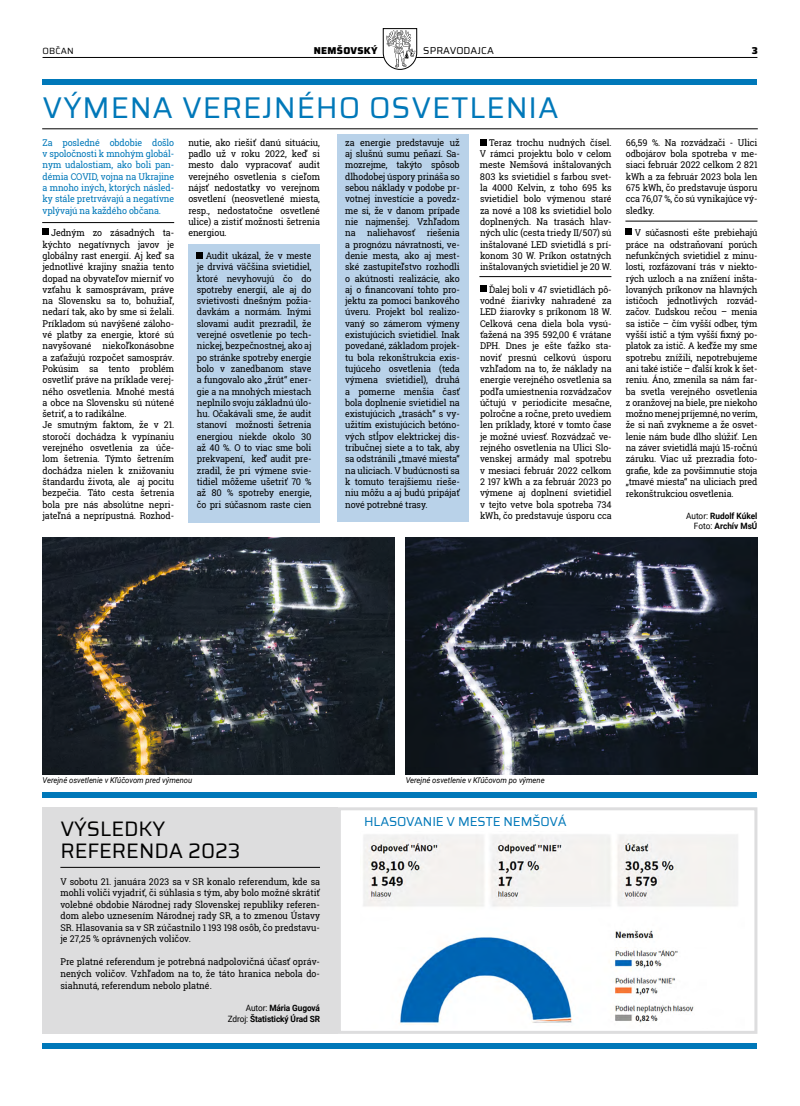
<style>
.page{position:relative;width:800px;height:1106px;background:#fff}
.page>*{position:absolute;margin:0;border:0;box-sizing:border-box;transform-origin:0 0}
.t1{font:30px "Saira";letter-spacing:.03em;color:#0078b9}
.t2{font:21px/22px "Saira";color:#000}
.t3{font:13px "Saira";letter-spacing:-.01em;color:#0078b9}
.t4{font:10px "Saira";letter-spacing:.01em;color:#000}
.t5{font:800 10px "Saira";letter-spacing:.03em;color:#000}
.t6{font:9.3px/11.3px "Roboto Slab";letter-spacing:-.01em;color:#000;text-align:justify;scale:.95 1}
.t7{font:9.3px/11.3px "Roboto Slab";letter-spacing:-.01em;color:#0078b9;text-align:justify;scale:.95 1}
.t8{font:9px "Saira";letter-spacing:.02em;color:#000}
.t9{font:700 8.7px/10px "Roboto";letter-spacing:-.01em;color:#000;text-align:right;scale:.95 1}
.t10{font:italic 8px "Roboto";color:#000;scale:.95 1}
.s1{font-weight:400}
</style>
<div class="page">
<hr style="left:43px;top:57px;width:714px;height:1px;background:#000">
<svg style="left:382px;top:28px;width:35px;height:42px"></svg>
<div style="left:188px;top:244px;width:132px;height:278px;background:#b9d2e9"></div>
<div style="left:336px;top:135px;width:132px;height:387px;background:#b9d2e9"></div>
<div style="left:338px;top:807px;width:419px;height:226px;border:3px solid #ddddde"></div>
<div style="left:43px;top:807px;width:295px;height:226px;background:#ddddde"></div>
<hr style="left:42px;top:129px;width:715px;height:1px;background:#000">
<hr style="left:42px;top:222px;width:132px;height:1px;background:#000">
<hr style="left:60px;top:867px;width:260px;height:1px;background:#000">
<hr style="left:479px;top:276px;width:132px;height:1px;background:#000">
<hr style="left:625px;top:221px;width:132px;height:1px;background:#000">
<div style="left:43px;top:79px;width:714px;height:6px;background:#0078b9"></div>
<div style="left:43px;top:792px;width:714px;height:5px;background:#0078b9"></div>
<div style="left:43px;top:1043px;width:714px;height:6px;background:#0078b9"></div>
<img style="left:43px;top:538px;width:351px;height:236px">
<img style="left:405px;top:538px;width:352px;height:236px">
<img style="left:363px;top:834px;width:375px;height:191px">
<svg style="left:42px;top:229px;width:6px;height:6px"></svg>
<div style="left:197px;top:252px;width:6px;height:7px;background:#000"></div>
<svg style="left:480px;top:139px;width:6px;height:6px"></svg>
<svg style="left:480px;top:286px;width:6px;height:6px"></svg>
<div style="left:625px;top:228px;width:7px;height:7px;background:#000"></div>
<p class="t8" style="left:43px;top:44px;width:33px">OBČAN</p>
<p class="t5" style="left:751px;top:43px;width:8px">3</p>
<p class="t5" style="left:314px;top:43px;width:65px">NEMŠOVSKÝ</p>
<p class="t4" style="left:423px;top:43px;width:72px">SPRAVODAJCA</p>
<h1 class="t1" style="left:43px;top:85px;width:517px">VÝMENA VEREJNÉHO OSVETLENIA</h1>
<p class="t7" style="left:43px;top:137px;width:140px">Za posledné obdobie došlo v spoločnosti k mnohým globál&shy;nym udalostiam, ako boli pan&shy;démia COVID, vojna na Ukrajine a mnoho iných, ktorých násled&shy;ky stále pretrvávajú a negatívne vplývajú na každého občana.</p>
<p class="t6" style="left:43px;top:227px;width:140px;text-align:left;text-indent:8px">Jedným zo zásadných ta&shy;kýchto negatívnych javov je globálny rast energií. Aj keď sa jednotlivé krajiny snažia tento dopad na obyvateľov mierniť vo vzťahu k samosprávam, práve na Slovensku sa to, bohužiaľ, nedarí tak, ako by sme si želali.<br>Príkladom sú navýšené záloho&shy;vé platby za energie, ktoré sú navyšované niekoľkonásobne a zaťažujú rozpočet samospráv.<br>Pokúsim sa tento problém osvetliť práve na príklade verej&shy;ného osvetlenia. Mnohé mestá a obce na Slovensku sú nútené šetriť, a to radikálne.<br>Je smutným faktom, že v 21. storočí dochádza k vypínaniu verejného osvetlenia za úče&shy;lom šetrenia. Týmto šetrením dochádza nielen k znižovaniu štandardu života, ale aj pocitu bezpečia. Táto cesta šetrenia bola pre nás absolútne nepri&shy;jateľná a neprípustná. Rozhod-</p>
<p class="t6" style="left:188px;top:137px;width:140px">nutie, ako riešiť danú situáciu, padlo už v roku 2022, keď si mesto dalo vypracovať audit verejného osvetlenia s cieľom nájsť nedostatky vo verejnom osvetlení (neosvetlené miesta, resp., nedostatočne osvetlené ulice) a zistiť možnosti šetrenia energiou.</p>
<p class="t6" style="left:197px;top:250px;width:122px;text-indent:9px">Audit ukázal, že v meste je drvivá väčšina svietidiel, ktoré nevyhovujú čo do spotreby energií, ale aj do svietivosti dnešným požia&shy;davkám a normám. Inými slovami audit prezradil, že verejné osvetlenie po tech&shy;nickej, bezpečnostnej, ako aj po stránke spotreby energie bolo v zanedbanom stave a fungovalo ako „žrút“ ener&shy;gie a na mnohých miestach neplnilo svoju základnú úlo&shy;hu. Očakávali sme, že audit stanoví možnosti šetrenia energiou niekde okolo 30 až 40 %. O to viac sme boli prekvapení, keď audit pre&shy;zradil, že pri výmene svie&shy;tidiel môžeme ušetriť 70 % až 80 % spotreby energie, čo pri súčasnom raste cien</p>
<p class="t6" style="left:345px;top:137px;width:122px">za energie predstavuje už aj slušnú sumu peňazí. Sa&shy;mozrejme, takýto spôsob dlhodobej úspory prináša so sebou náklady v podobe pr&shy;votnej investície a povedz&shy;me si, že v danom prípade nie najmenšej. Vzhľadom na naliehavosť riešenia a prognózu návratnosti, ve&shy;denie mesta, ako aj mest&shy;ské zastupiteľstvo rozhodli o akútnosti realizácie, ako aj o financovaní tohto pro&shy;jektu za pomoci bankového úveru. Projekt bol realizo&shy;vaný so zámerom výmeny existujúcich svietidiel. Inak povedané, základom projek&shy;tu bola rekonštrukcia exis&shy;tujúceho osvetlenia (teda výmena svietidiel), druhá a pomerne menšia časť bola doplnenie svietidiel na existujúcich „trasách“ s vy&shy;užitím existujúcich betóno&shy;vých stĺpov elektrickej dis&shy;tribučnej siete a to tak, aby sa odstránili „tmavé miesta“ na uliciach. V budúcnosti sa k tomuto terajšiemu rieše&shy;niu môžu a aj budú pripájať nové potrebné trasy.</p>
<p class="t6" style="left:480px;top:137px;width:140px;text-indent:9px">Teraz trochu nudných čísel.<br>V rámci projektu bolo v celom meste Nemšová inštalovaných 803 ks svietidiel s farbou svet&shy;la 4000 Kelvin, z toho 695 ks svietidiel bolo výmenou staré za nové a 108 ks svietidiel bolo doplnených. Na trasách hlav&shy;ných ulíc (cesta triedy II/507) sú inštalované LED svietidlá s prí&shy;konom 30 W. Príkon ostatných inštalovaných svietidiel je 20 W.</p>
<p class="t6" style="left:480px;top:284px;width:140px;text-indent:9px">Ďalej boli v 47 svietidlách pô&shy;vodné žiarivky nahradené za LED žiarovky s príkonom 18 W.<br>Celková cena diela bola vysú&shy;ťažená na 395 592,00 € vrátane DPH. Dnes je ešte ťažko sta&shy;noviť presnú celkovú úsporu vzhľadom na to, že náklady na energie verejného osvetlenia sa podľa umiestnenia rozvádzačov účtujú v periodicite mesačne, polročne a ročne, preto uvediem len príklady, ktoré v tomto čase je možné uviesť. Rozvádzač ve&shy;rejného osvetlenia na Ulici Slo&shy;venskej armády mal spotrebu v mesiaci február 2022 celkom 2 197 kWh a za február 2023 po výmene aj doplnení svietidiel v tejto vetve bola spotreba 734 kWh, čo predstavuje úsporu cca</p>
<p class="t6" style="left:625px;top:137px;width:140px">66,59 %. Na rozvádzači - Ulici odbojárov bola spotreba v me&shy;siaci február 2022 celkom 2 821 kWh a za február 2023 bola len 675 kWh, čo predstavuje úsporu cca 76,07 %, čo sú vynikajúce vý&shy;sledky.</p>
<p class="t6" style="left:625px;top:227px;width:140px;text-indent:9px">V súčasnosti ešte prebiehajú práce na odstraňovaní porúch nefunkčných svietidiel z minu&shy;losti, rozfázovaní trás v niekto&shy;rých uzloch a na znížení inšta&shy;lovaných príkonov na hlavných ističoch jednotlivých rozvád&shy;začov. Ľudskou rečou – menia sa ističe – čím vyšší odber, tým vyšší istič a tým vyšší fixný po&shy;platok za istič. A keďže my sme spotrebu znížili, nepotrebujeme ani také ističe – ďalší krok k šet&shy;reniu. Áno, zmenila sa nám far&shy;ba svetla verejného osvetlenia z oranžovej na biele, pre niekoho možno menej príjemné, no verím, že si naň zvykneme a že osvet&shy;lenie nám bude dlho slúžiť. Len na záver svietidlá majú 15-ročnú záruku. Viac už prezradia foto&shy;grafie, kde za povšimnutie stoja „tmavé miesta“ na uliciach pred rekonštrukciou osvetlenia.</p>
<p class="t9" style="left:686px;top:510px;width:77px"><span class="s1">Autor:</span> Rudolf Kúkel<br><span class="s1">Foto:</span> Archív MsÚ</p>
<p class="t10" style="left:43px;top:775px;width:159px">Verejné osvetlenie v Kľúčovom pred výmenou</p>
<p class="t10" style="left:405px;top:775px;width:148px">Verejné osvetlenie v Kľúčovom po výmene</p>
<h2 class="t2" style="left:60px;top:817px;width:182px">VÝSLEDKY<br>REFERENDA 2023</h2>
<p class="t6" style="left:60px;top:875px;width:275px">V sobotu 21. januára 2023 sa v SR konalo referendum, kde sa mohli voliči vyjadriť, či súhlasia s tým, aby bolo možné skrátiť volebné obdobie Národnej rady Slovenskej republiky referen&shy;dom alebo uznesením Národnej rady SR, a to zmenou Ústavy SR. Hlasovania sa v SR zúčastnilo 1 193 198 osôb, čo predstavu&shy;je 27,25 % oprávnených voličov.</p>
<p class="t6" style="left:60px;top:956px;width:275px">Pre platné referendum je potrebná nadpolovičná účasť opráv&shy;nených voličov. Vzhľadom na to, že táto hranica nebola do&shy;siahnutá, referendum nebolo platné.</p>
<p class="t9" style="left:228px;top:1002px;width:99px;line-height:11px"><span class="s1">Autor:</span> Mária Gugová<br><span class="s1">Zdroj:</span> Štatistický Úrad SR</p>
<h3 class="t3" style="left:364px;top:811px;width:204px">HLASOVANIE V MESTE NEMŠOVÁ</h3>
</div>
